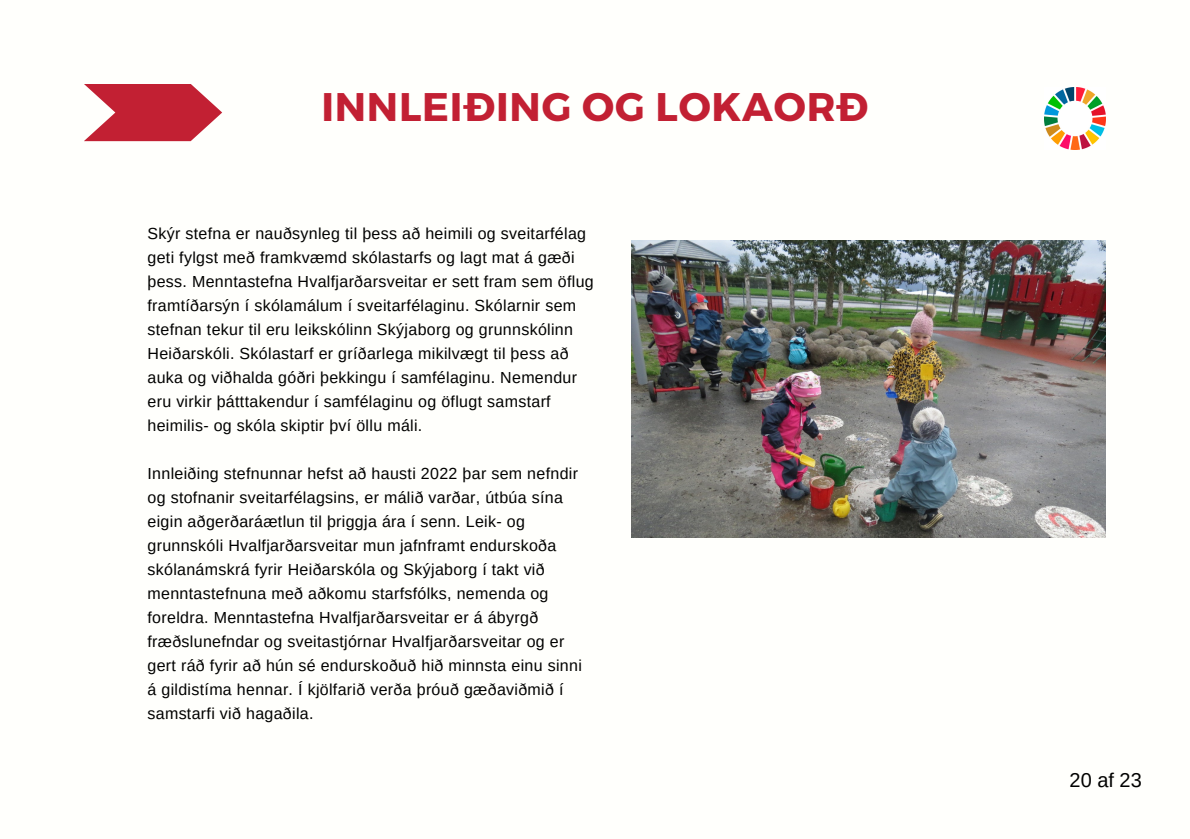
<style>
.page{position:relative;width:1190px;height:839px;background:#fff}
.page>*{position:absolute;margin:0;border:0;box-sizing:border-box;transform-origin:0 0}
.t1{font:700 39.8px "Montserrat";letter-spacing:.02em;color:#c22033}
.t2{font:20px "Arimo";color:#000}
.t3{font:16px/24px "Arimo";letter-spacing:.02em;color:#000}
</style>
<div class="page">
<svg style="left:84px;top:84px;width:138px;height:57px"></svg>
<img style="left:1044px;top:88px;width:62px;height:61px">
<img style="left:632px;top:240px;width:474px;height:297px">
<p class="t1" style="left:321px;top:81px;width:548px">INNLEIÐING OG LOKAORÐ</p>
<p class="t3" style="left:147px;top:222px;width:448px">Skýr stefna er nauðsynleg til þess að heimili og sveitarfélag geti fylgst með framkvæmd skólastarfs og lagt mat á gæði þess. Menntastefna Hvalfjarðarsveitar er sett fram sem öflug framtíðarsýn í skólamálum í sveitarfélaginu. Skólarnir sem stefnan tekur til eru leikskólinn Skýjaborg og grunnskólinn Heiðarskóli. Skólastarf er gríðarlega mikilvægt til þess að auka og viðhalda góðri þekkingu í samfélaginu. Nemendur eru virkir þátttakendur í samfélaginu og öflugt samstarf heimilis- og skóla skiptir því öllu máli.</p>
<p class="t3" style="left:147px;top:462px;width:436px">Innleiðing stefnunnar hefst að hausti 2022 þar sem nefndir og stofnanir sveitarfélagsins, er málið varðar, útbúa sína eigin aðgerðaráætlun til þriggja ára í senn. Leik- og grunnskóli Hvalfjarðarsveitar mun jafnframt endurskoða skólanámskrá fyrir Heiðarskóla og Skýjaborg í takt við menntastefnuna með aðkomu starfsfólks, nemenda og foreldra. Menntastefna Hvalfjarðarsveitar er á ábyrgð fræðslunefndar og sveitastjórnar Hvalfjarðarsveitar og er gert ráð fyrir að hún sé endurskoðuð hið minnsta einu sinni á gildistíma hennar. Í kjölfarið verða þróuð gæðaviðmið í samstarfi við hagaðila.</p>
<p class="t2" style="left:1070px;top:769px;width:74px">20 af 23</p>
</div>
